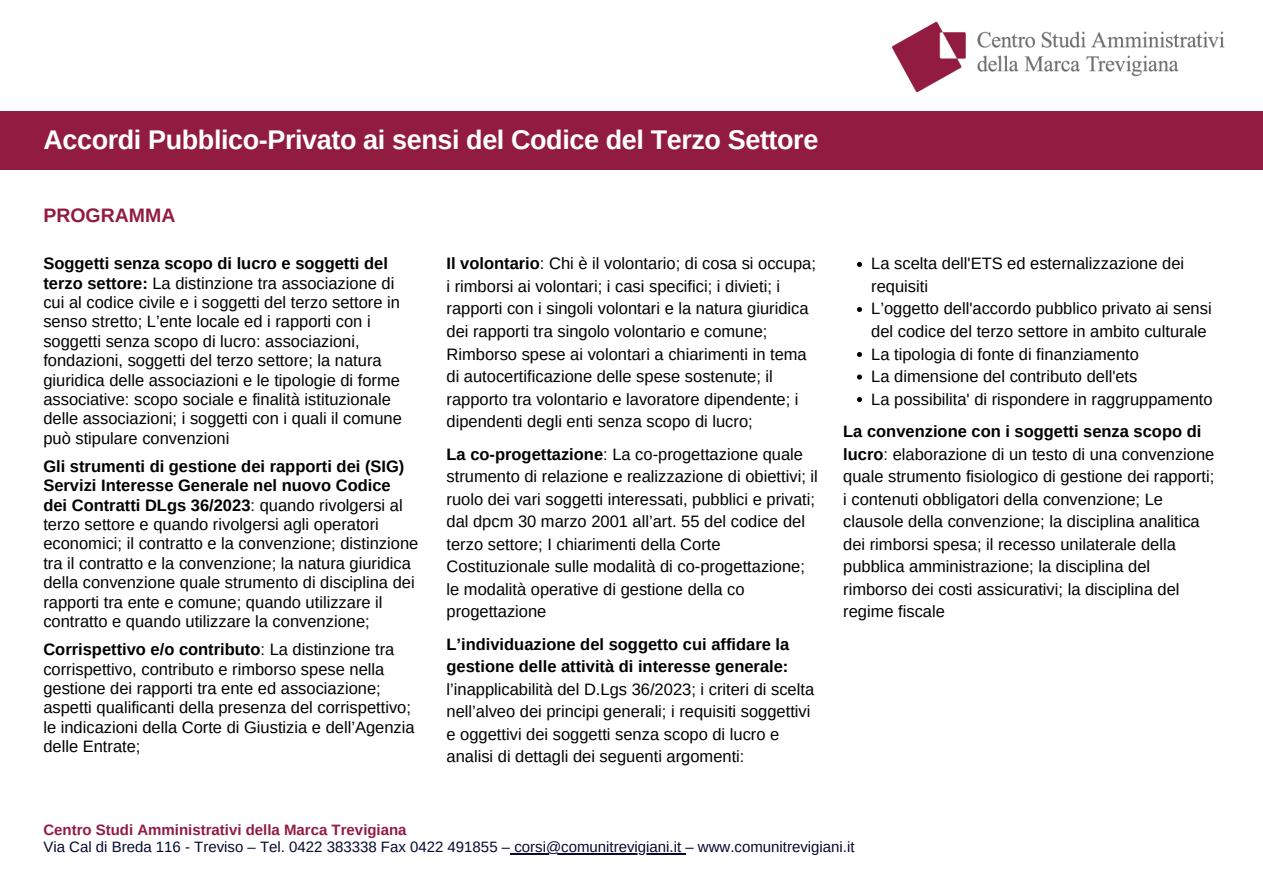
<style>
.page{position:relative;width:1263px;height:894px;background:#fff}
.page>*{position:absolute;margin:0;border:0;box-sizing:border-box;transform-origin:0 0}
.t1{font:700 27px "Arimo";letter-spacing:-.015em;color:#fff}
.t2{font:700 19.5px "Arimo";color:#921c40}
.t3{font:16.5px/22.5px "Arimo";color:#000}
.t4{font:700 16.5px/22.5px "Arimo";color:#000}
.t5{font:15px "Arimo";color:#050a30}
.t6{font:700 15px "Arimo";color:#921c40}
.s1{font-weight:700}
</style>
<div class="page">
<div style="left:0;top:112px;width:1263px;height:58px;background:#921c40"></div>
<hr style="left:510px;top:853px;width:175px;height:1px;background:#050a30">
<img style="left:891px;top:21px;width:334px;height:72px">
<svg style="left:857px;top:262px;width:5px;height:5px"></svg>
<svg style="left:857px;top:307px;width:5px;height:5px"></svg>
<svg style="left:857px;top:352px;width:5px;height:5px"></svg>
<svg style="left:857px;top:374px;width:5px;height:5px"></svg>
<svg style="left:857px;top:397px;width:5px;height:5px"></svg>
<h1 class="t1" style="left:43px;top:124px;width:776px">Accordi Pubblico-Privato ai sensi del Codice del Terzo Settore</h1>
<p class="t2" style="left:43px;top:204px;width:134px">PROGRAMMA</p>
<p class="t3" style="left:43px;top:254px;width:360px;line-height:19.4px"><span class="s1">Soggetti senza scopo di lucro e soggetti del terzo settore:</span> La distinzione tra associazione di cui al codice civile e i soggetti del terzo settore in senso stretto; L’ente locale ed i rapporti con i soggetti senza scopo di lucro: associazioni, fondazioni, soggetti del terzo settore; la natura giuridica delle associazioni e le tipologie di forme associative: scopo sociale e finalità istituzionale delle associazioni; i soggetti con i quali il comune può stipulare convenzioni</p>
<p class="t3" style="left:43px;top:456px;width:376px;line-height:19.4px"><span class="s1">Gli strumenti di gestione dei rapporti dei (SIG)<br>Servizi Interesse Generale nel nuovo Codice dei Contratti DLgs 36/2023</span>: quando rivolgersi al terzo settore e quando rivolgersi agli operatori economici; il contratto e la convenzione; distinzione tra il contratto e la convenzione; la natura giuridica della convenzione quale strumento di disciplina dei rapporti tra ente e comune; quando utilizzare il contratto e quando utilizzare la convenzione;</p>
<p class="t3" style="left:43px;top:639px;width:373px;line-height:19.4px"><span class="s1">Corrispettivo e/o contributo</span>: La distinzione tra corrispettivo, contributo e rimborso spese nella gestione dei rapporti tra ente ed associazione; aspetti qualificanti della presenza del corrispettivo; le indicazioni della Corte di Giustizia e dell’Agenzia delle Entrate;</p>
<p class="t3" style="left:446px;top:252px;width:371px"><span class="s1">Il volontario</span>: Chi è il volontario; di cosa si occupa; i rimborsi ai volontari; i casi specifici; i divieti; i rapporti con i singoli volontari e la natura giuridica dei rapporti tra singolo volontario e comune; Rimborso spese ai volontari a chiarimenti in tema di autocertificazione delle spese sostenute; il rapporto tra volontario e lavoratore dipendente; i dipendenti degli enti senza scopo di lucro;</p>
<p class="t3" style="left:446px;top:442px;width:373px"><span class="s1">La co-progettazione</span>: La co-progettazione quale strumento di relazione e realizzazione di obiettivi; il ruolo dei vari soggetti interessati, pubblici e privati; dal dpcm 30 marzo 2001 all’art. 55 del codice del terzo settore; I chiarimenti della Corte Costituzionale sulle modalità di co-progettazione; le modalità operative di gestione della co progettazione</p>
<p class="t4" style="left:446px;top:632px;width:344px">L’individuazione del soggetto cui affidare la gestione delle attività di interesse generale:</p>
<p class="t3" style="left:446px;top:677px;width:369px">l’inapplicabilità del D.Lgs 36/2023; i criteri di scelta nell’alveo dei principi generali; i requisiti soggettivi e oggettivi dei soggetti senza scopo di lucro e analisi di dettagli dei seguenti argomenti:</p>
<p class="t3" style="left:871px;top:252px;width:343px">La scelta dell'ETS ed esternalizzazione dei requisiti<br>L’oggetto dell'accordo pubblico privato ai sensi del codice del terzo settore in ambito culturale La tipologia di fonte di finanziamento<br>La dimensione del contributo dell'ets<br>La possibilita' di rispondere in raggruppamento</p>
<p class="t3" style="left:843px;top:420px;width:373px"><span class="s1">La convenzione con i soggetti senza scopo di lucro</span>: elaborazione di un testo di una convenzione quale strumento fisiologico di gestione dei rapporti; i contenuti obbligatori della convenzione; Le clausole della convenzione; la disciplina analitica dei rimborsi spesa; il recesso unilaterale della pubblica amministrazione; la disciplina del rimborso dei costi assicurativi; la disciplina del regime fiscale</p>
<p class="t6" style="left:43px;top:821px;width:365px">Centro Studi Amministrativi della Marca Trevigiana</p>
<p class="t5" style="left:43px;top:838px;width:813px">Via Cal di Breda 116 - Treviso – Tel. 0422 383338 Fax 0422 491855 – corsi@comunitrevigiani.it – www.comunitrevigiani.it</p>
</div>
